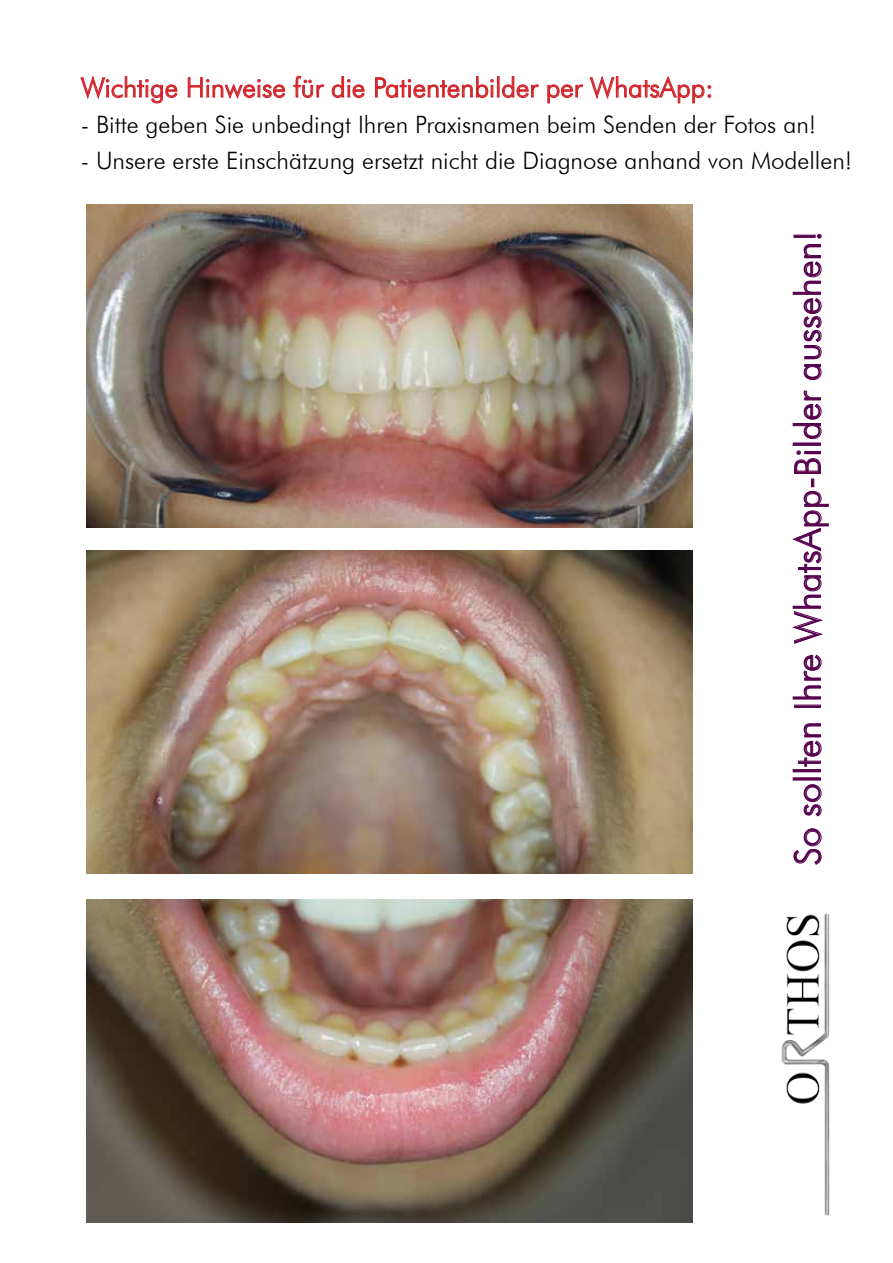
<style>
.page{position:relative;width:893px;height:1263px;background:#fff}
.page>*{position:absolute;margin:0;border:0;box-sizing:border-box;transform-origin:0 0}
.t1{font:300 36px "Futura BT";color:#56004e}
.t2{font:300 27px "Futura BT";color:#d2232a}
.t3{font:300 24px "Futura BT";color:#000}
</style>
<div class="page">
<svg style="left:80px;top:76px;width:98px;height:28px"></svg>
<svg style="left:188px;top:77px;width:97px;height:22px"></svg>
<svg style="left:293px;top:76px;width:31px;height:22px"></svg>
<svg style="left:331px;top:76px;width:34px;height:22px"></svg>
<svg style="left:375px;top:76px;width:119px;height:22px"></svg>
<div style="left:497px;top:77px;width:2px;height:20px;border:1px solid #d2232a"></div>
<svg style="left:502px;top:76px;width:37px;height:22px"></svg>
<svg style="left:547px;top:84px;width:36px;height:20px"></svg>
<svg style="left:590px;top:76px;width:122px;height:28px"></svg>
<img style="left:86px;top:204px;width:606px;height:323px">
<img style="left:86px;top:551px;width:606px;height:323px">
<img style="left:86px;top:899px;width:606px;height:323px">
<img style="left:781px;top:913px;width:49px;height:303px">
<svg style="left:793px;top:828px;width:29px;height:37px"></svg>
<svg style="left:803px;top:784px;width:19px;height:33px"></svg>
<svg style="left:798px;top:723px;width:24px;height:44px"></svg>
<svg style="left:792px;top:655px;width:30px;height:45px"></svg>
<svg style="left:792px;top:450px;width:37px;height:194px"></svg>
<svg style="left:792px;top:390px;width:30px;height:49px"></svg>
<svg style="left:792px;top:234px;width:30px;height:146px"></svg>
<p class="t2" style="left:81px;top:71px;width:634px">Wichtige Hinweise für die Patientenbilder per WhatsApp:</p>
<p class="t3" style="left:81px;top:110px;width:737px">- Bitte geben Sie unbedingt Ihren Praxisnamen beim Senden der Fotos an!</p>
<p class="t3" style="left:81px;top:146px;width:773px">- Unsere erste Einschätzung ersetzt nicht die Diagnose anhand von Modellen!</p>
<h1 class="t1" style="left:786px;top:865px;width:636px;rotate:-90deg">So sollten Ihre WhatsApp-Bilder aussehen!</h1>
</div>
